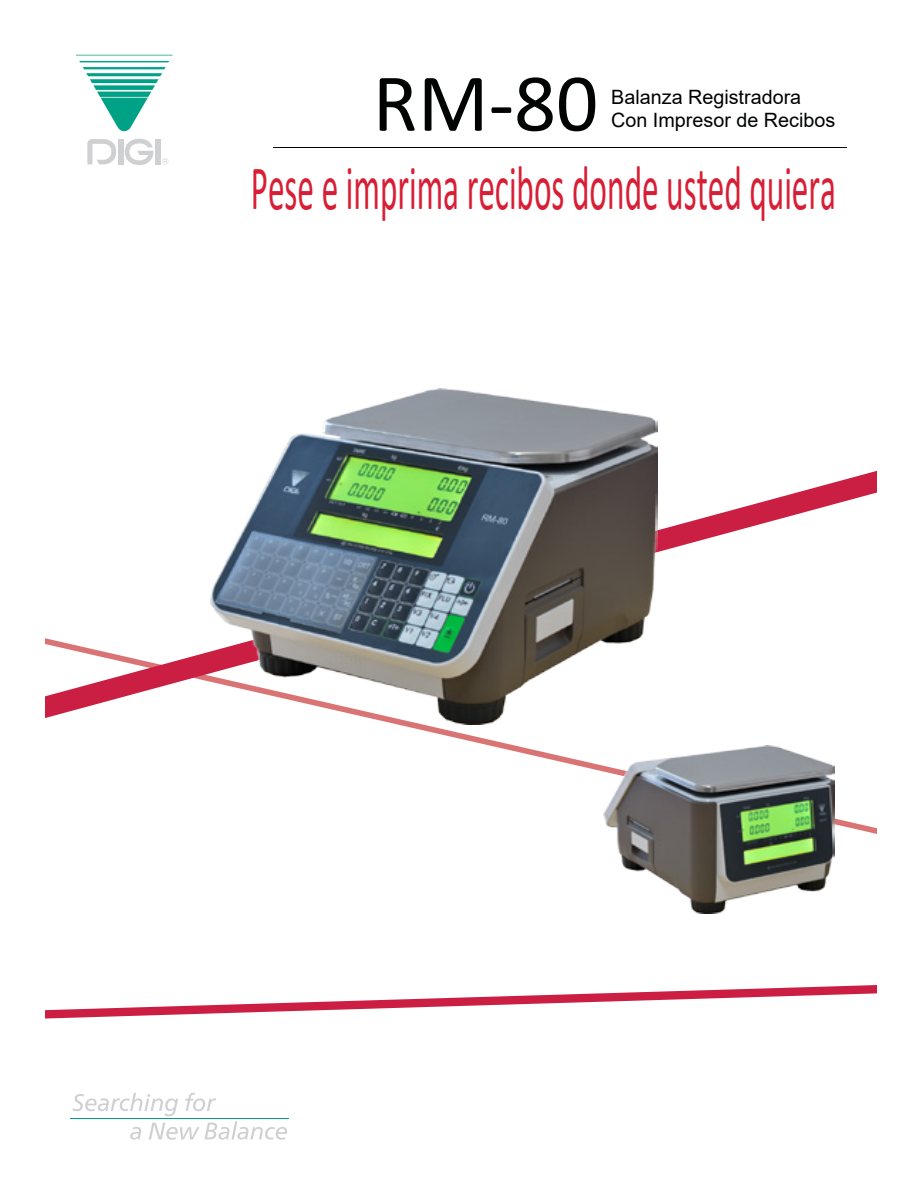
<style>
.page{position:relative;width:918px;height:1188px;background:#fff}
.page>*{position:absolute;margin:0;border:0;box-sizing:border-box;transform-origin:0 0}
.t1{font:82.95px "Calibri";color:#010202}
.t2{font:63.75px "Calibri";color:#d81e35;scale:.52 1}
.t3{font:19.8px/23.7px "Arial";color:#010202}
</style>
<div class="page">
<hr style="left:273px;top:147px;width:574px;height:1px;background:#010202">
<svg style="left:76px;top:55px;width:97px;height:77px"></svg>
<svg style="left:87px;top:139px;width:29px;height:25px"></svg>
<div style="left:118px;top:139px;width:5px;height:25px;background:#cfd0d2"></div>
<div style="left:155px;top:139px;width:5px;height:25px;background:#cfd0d2"></div>
<svg style="left:125px;top:139px;width:28px;height:26px"></svg>
<svg style="left:162px;top:158px;width:6px;height:7px"></svg>
<svg style="left:72px;top:1093px;width:215px;height:47px"></svg>
<hr style="left:70px;top:1118px;width:219px;height:1px;background:#00a286">
<svg style="left:405px;top:726px;width:472px;height:108px"></svg>
<svg style="left:45px;top:470px;width:832px;height:256px"></svg>
<svg style="left:45px;top:985px;width:832px;height:34px"></svg>
<img style="left:211px;top:388px;width:447px;height:337px">
<img style="left:604px;top:746px;width:231px;height:168px">
<h1 class="t1" style="left:373px;top:45px;width:227px">RM-80</h1>
<p class="t3" style="left:611px;top:85px;width:226px">Balanza Registradora<br>Con Impresor de Recibos</p>
<h2 class="t2" style="left:251px;top:143px;width:1127px">Pese e imprima recibos donde usted quiera</h2>
</div>
